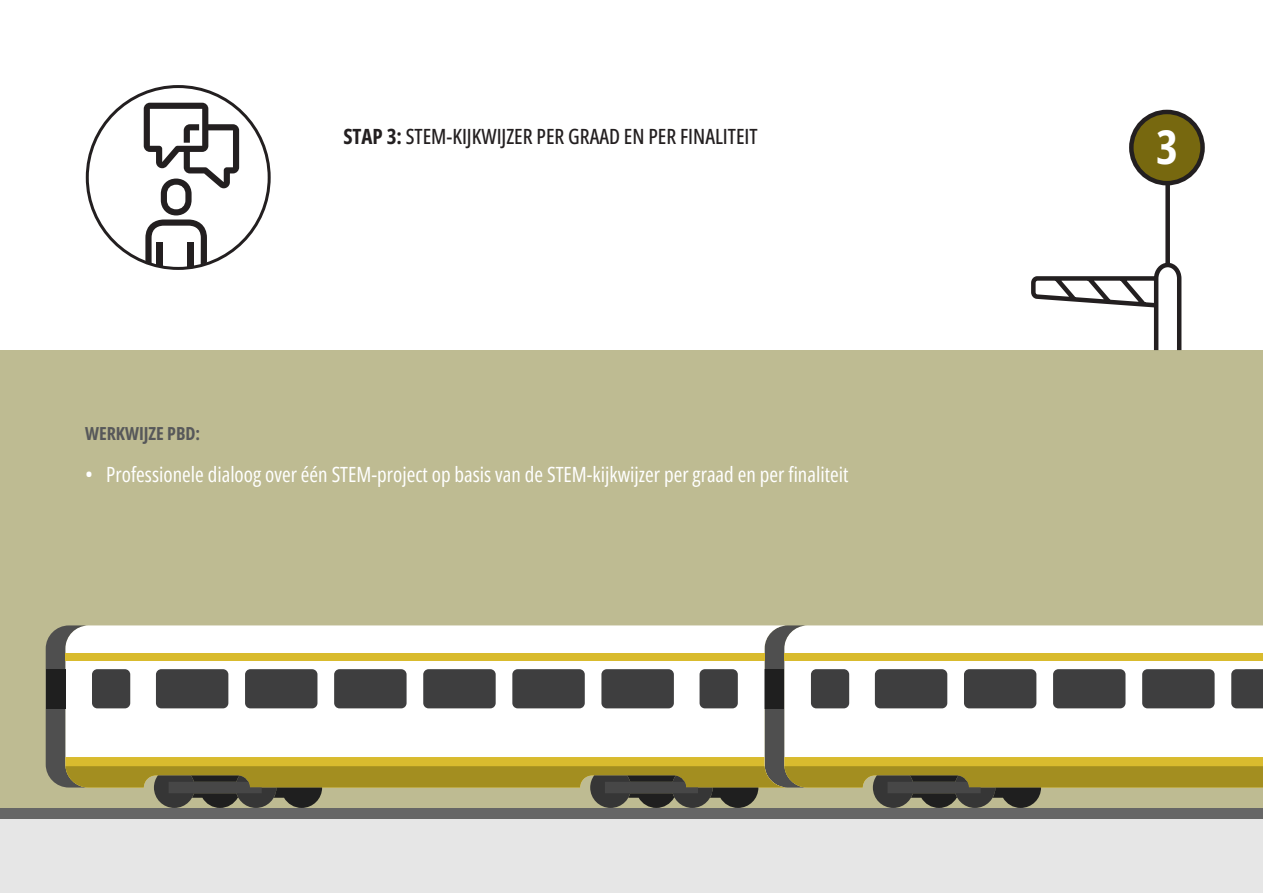
<style>
.page{position:relative;width:1263px;height:893px;background:#fff}
.page>*{position:absolute;margin:0;border:0;box-sizing:border-box;transform-origin:0 0}
.Titels_stappen{font:700 46.5px "Open Sans Condensed";color:#fff}
.t1{font:21px "Open Sans Condensed";color:#fff}
.Titels_stappen-2{font:500 21px "Open Sans Condensed";color:#231f20}
.Witte_tussentitels{font:700 18px "Open Sans Condensed";color:#57585a}
.s1{font-weight:700}
</style>
<div class="page">
<div style="left:0;top:350px;width:1263px;height:543px;background:#bebb92"></div>
<div style="left:0;top:808px;width:1263px;height:11px;background:#666"></div>
<div style="left:0;top:819px;width:1263px;height:74px;background:#e6e6e6"></div>
<svg style="left:46px;top:625px;width:1217px;height:183px;background:#c0bba0"></svg>
<div style="left:187px;top:242px;width:7px;height:25px;background:#231f20"></div>
<div style="left:157px;top:242px;width:6px;height:25px;background:#231f20"></div>
<svg style="left:144px;top:103px;width:95px;height:162px"></svg>
<svg style="left:1031px;top:140px;width:153px;height:211px"></svg>
<div style="left:1131px;top:112px;width:71px;height:71px;background:#77680f;border-radius:50%"></div>
<div style="left:1129px;top:110px;width:76px;height:75px;border:4px solid #231f20;border-radius:50%"></div>
<p class="Titels_stappen-2" style="left:343px;top:122px;width:416px"><span class="s1">STAP 3:</span> STEM-KIJKWIJZER PER GRAAD EN PER FINALITEIT</p>
<p class="Titels_stappen" style="left:1156px;top:115px;width:23px">3</p>
<p class="Witte_tussentitels" style="left:85px;top:421px;width:117px">WERKWIJZE PBD:</p>
<p class="t1" style="left:85px;top:460px;width:765px">• Professionele dialoog over één STEM-project op basis van de STEM-kijkwijzer per graad en per finaliteit</p>
</div>
